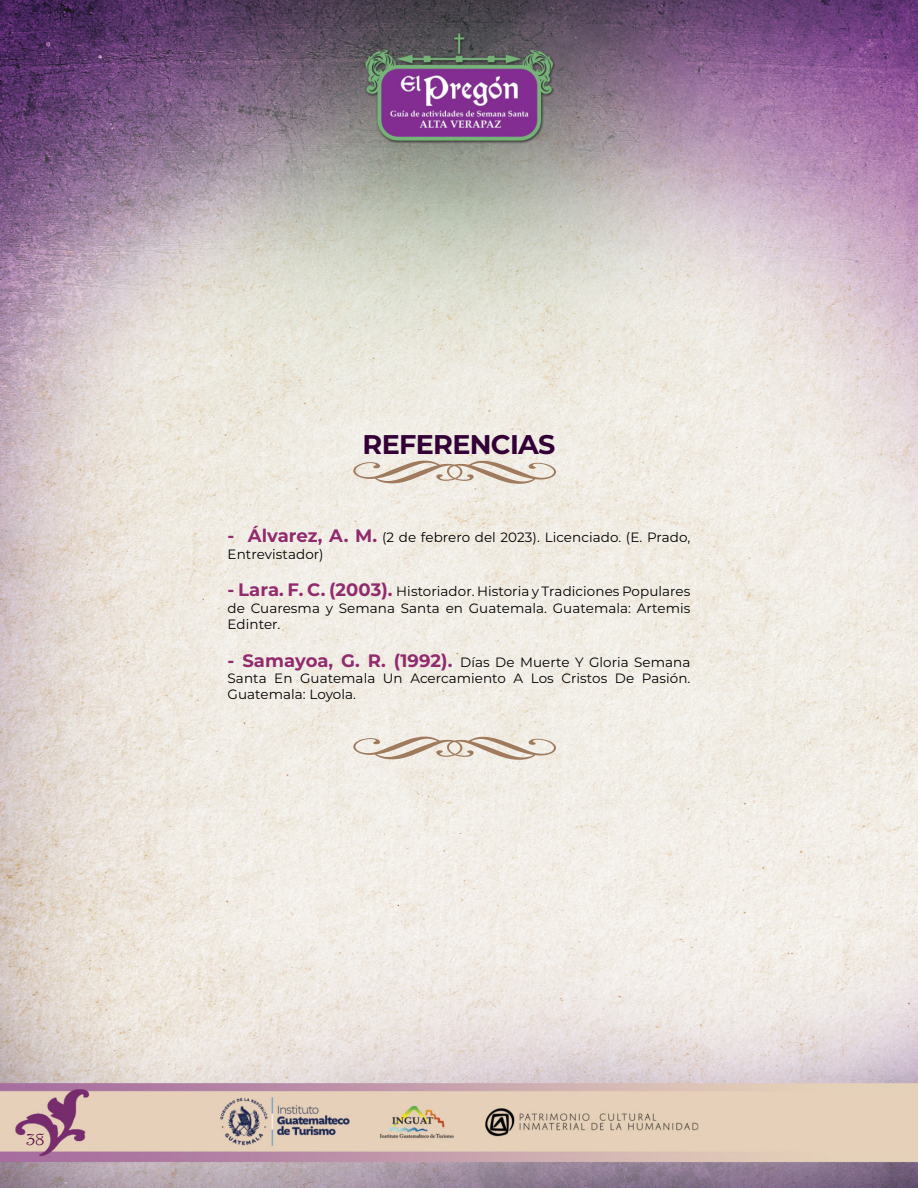
<style>
.page{position:relative;width:918px;height:1188px;background:#fff}
.page>*{position:absolute;margin:0;border:0;box-sizing:border-box;transform-origin:0 0}
.t1{font:700 27px "Montserrat";letter-spacing:-.025em;color:#330036}
.t2{font:18px "Harrington";color:#51023b}
.t3{font:13.5px/16.2px "Montserrat";letter-spacing:.005em;color:#000;text-align:justify}
.s1{font-weight:700;font-size:18px;color:#912b6d}
</style>
<div class="page">
<img style="left:0;top:0;width:918px;height:1188px">
<svg style="left:353px;top:461px;width:203px;height:23px;background:#d9ccbe"></svg>
<svg style="left:353px;top:737px;width:203px;height:23px;background:#dacdbf"></svg>
<h2 class="t2" style="left:27px;top:1129px;width:19px">38</h2>
<h1 class="t1" style="left:363px;top:430px;width:194px">REFERENCIAS</h1>
<p class="t3" style="left:228px;top:530px;width:464px"><span class="s1">- Álvarez, A. M.</span> (2 de febrero del 2023). Licenciado. (E. Prado,<br>Entrevistador)</p>
<p class="t3" style="left:228px;top:584px;width:464px"><span class="s1">- Lara. F. C. (2003).</span> Historiador. Historia y Tradiciones Populares de Cuaresma y Semana Santa en Guatemala. Guatemala: Artemis Edinter.</p>
<p class="t3" style="left:228px;top:654px;width:464px"><span class="s1">- Samayoa, G. R. (1992).</span> Días De Muerte Y Gloria Semana Santa En Guatemala Un Acercamiento A Los Cristos De Pasión.<br>Guatemala: Loyola.</p>
</div>
